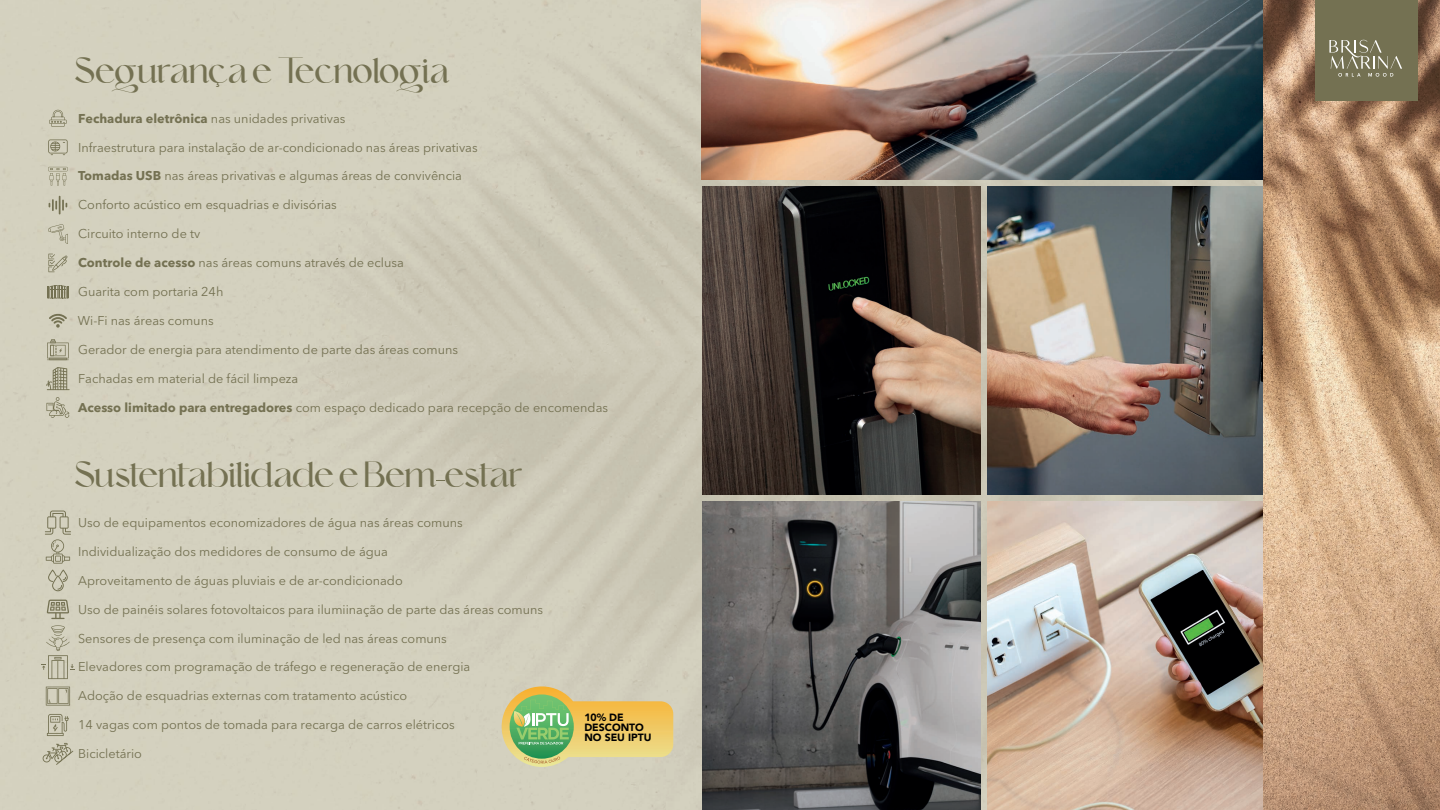
<style>
.page{position:relative;width:1440px;height:810px;background:#fff}
.page>*{position:absolute;margin:0;border:0;box-sizing:border-box;transform-origin:0 0}
.t1{font:21.23px "Qanoar Personal Use";letter-spacing:.04em;color:#747152}
.t2{font:12.67px "Avenir Next LT Pro";color:#747152}
.t3{font:900 10.43px/10px "Avenir LT Pro";color:#000001}
.s1{font-weight:700}
</style>
<div class="page">
<img style="left:0;top:0;width:1264px;height:810px">
<img style="left:702px;top:501px;width:278px;height:309px">
<img style="left:702px;top:186px;width:278px;height:309px">
<img style="left:701px;top:0;width:563px;height:180px">
<img style="left:988px;top:501px;width:276px;height:309px">
<img style="left:988px;top:186px;width:276px;height:309px">
<img style="left:1264px;top:0;width:176px;height:810px">
<svg style="left:49px;top:110px;width:18px;height:17px"></svg>
<svg style="left:48px;top:139px;width:20px;height:16px"></svg>
<svg style="left:48px;top:167px;width:20px;height:19px"></svg>
<svg style="left:49px;top:196px;width:18px;height:18px"></svg>
<svg style="left:48px;top:224px;width:20px;height:20px"></svg>
<svg style="left:48px;top:254px;width:20px;height:18px"></svg>
<svg style="left:47px;top:285px;width:22px;height:14px"></svg>
<svg style="left:49px;top:313px;width:18px;height:15px"></svg>
<svg style="left:47px;top:339px;width:22px;height:21px"></svg>
<svg style="left:46px;top:367px;width:24px;height:23px"></svg>
<svg style="left:46px;top:397px;width:23px;height:21px"></svg>
<svg style="left:45px;top:511px;width:26px;height:53px"></svg>
<svg style="left:48px;top:570px;width:20px;height:21px"></svg>
<svg style="left:47px;top:600px;width:22px;height:19px"></svg>
<svg style="left:42px;top:625px;width:32px;height:54px;background:#c6c3af"></svg>
<svg style="left:46px;top:687px;width:24px;height:19px"></svg>
<svg style="left:47px;top:714px;width:22px;height:22px"></svg>
<svg style="left:43px;top:743px;width:30px;height:22px"></svg>
<svg style="left:502px;top:686px;width:171px;height:81px;background:#cac77f"></svg>
<div style="left:1315px;top:0;width:103px;height:101px;background:#747152"></div>
<svg style="left:1329px;top:40px;width:73px;height:37px"></svg>
<h1 class="t1" style="left:75px;top:63px;width:375px">Segurança e Tecnologia</h1>
<p class="t2" style="left:78px;top:111px;width:269px"><span class="s1">Fechadura eletrônica</span> nas unidades privativas</p>
<p class="t2" style="left:78px;top:140px;width:401px">Infraestrutura para instalação de ar-condicionado nas áreas privativas</p>
<p class="t2" style="left:78px;top:168px;width:385px"><span class="s1">Tomadas USB</span> nas áreas privativas e algumas áreas de convivência</p>
<p class="t2" style="left:78px;top:197px;width:260px">Conforto acústico em esquadrias e divisórias</p>
<p class="t2" style="left:78px;top:226px;width:124px">Circuito interno de tv</p>
<p class="t2" style="left:78px;top:255px;width:327px"><span class="s1">Controle de acesso</span> nas áreas comuns através de eclusa</p>
<p class="t2" style="left:78px;top:284px;width:147px">Guarita com portaria 24h</p>
<p class="t2" style="left:78px;top:313px;width:137px">Wi-Fi nas áreas comuns</p>
<p class="t2" style="left:78px;top:342px;width:382px">Gerador de energia para atendimento de parte das áreas comuns</p>
<p class="t2" style="left:78px;top:371px;width:222px">Fachadas em material de fácil limpeza</p>
<p class="t2" style="left:78px;top:400px;width:532px"><span class="s1">Acesso limitado para entregadores</span> com espaço dedicado para recepção de encomendas</p>
<h1 class="t1" style="left:75px;top:467px;width:449px">Sustentabilidade e Bem estar</h1>
<p class="t2" style="left:78px;top:515px;width:386px">Uso de equipamentos economizadores de água nas áreas comuns</p>
<p class="t2" style="left:78px;top:544px;width:311px">Individualização dos medidores de consumo de água</p>
<p class="t2" style="left:78px;top:573px;width:326px">Aproveitamento de águas pluviais e de ar-condicionado</p>
<p class="t2" style="left:78px;top:602px;width:467px">Uso de painéis solares fotovoltaicos para ilumiinação de parte das áreas comuns</p>
<p class="t2" style="left:78px;top:631px;width:370px">Sensores de presença com iluminação de led nas áreas comuns</p>
<p class="t2" style="left:78px;top:659px;width:394px">Elevadores com programação de tráfego e regeneração de energia</p>
<p class="t2" style="left:78px;top:688px;width:331px">Adoção de esquadrias externas com tratamento acústico</p>
<p class="t2" style="left:78px;top:717px;width:378px">14 vagas com pontos de tomada para recarga de carros elétricos</p>
<p class="t2" style="left:78px;top:746px;width:65px">Bicicletário</p>
<p class="t3" style="left:584px;top:712px;width:69px">10% DE<br>DESCONTO<br>NO SEU IPTU</p>
</div>
